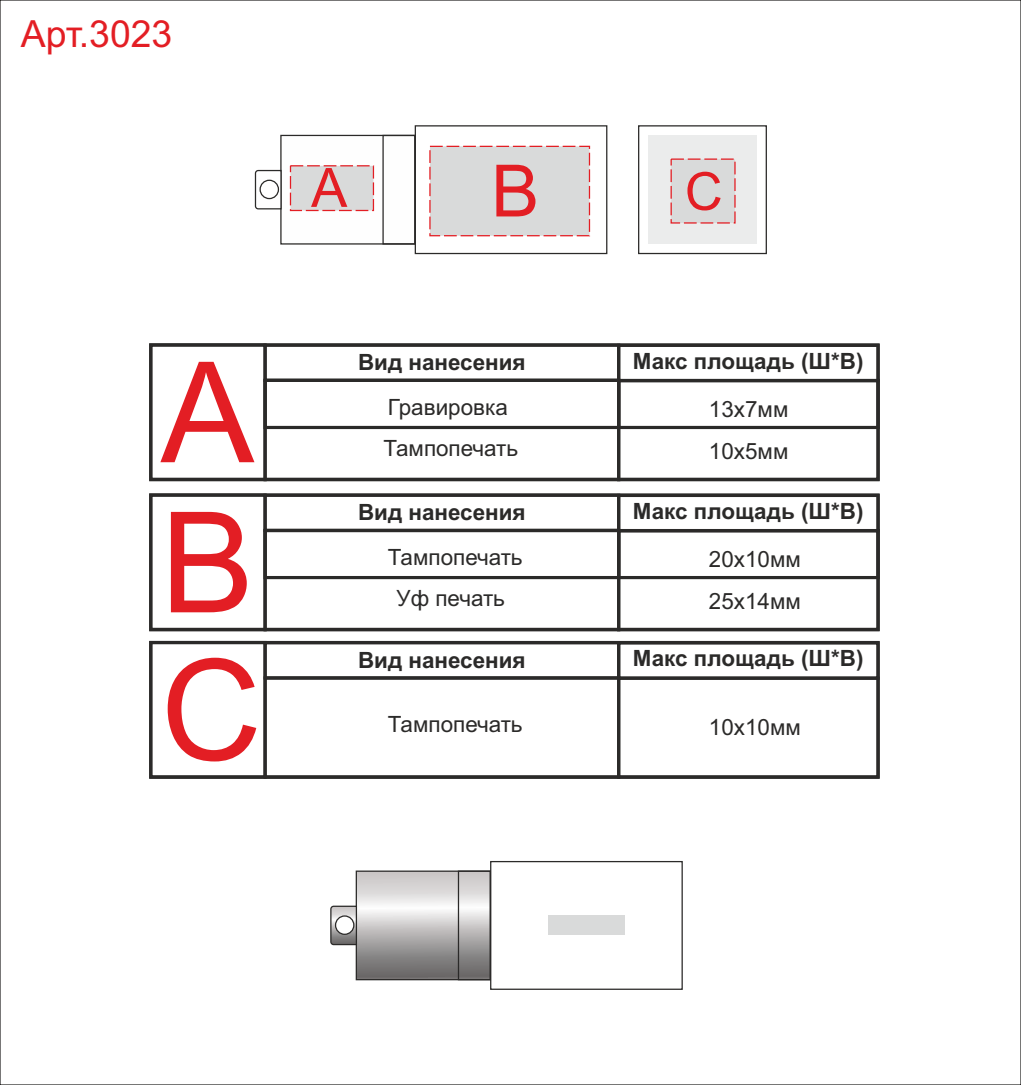
<style>
.page{position:relative;width:1021px;height:1085px;background:#fff}
.page>*{position:absolute;margin:0;border:0;box-sizing:border-box;transform-origin:0 0}
.t1{font:140.17px "Arial";color:#e31e24}
.t2{font:72.23px "Arial";color:#e31e24}
.t3{font:54.23px "Arial";color:#e31e24}
.t4{font:52.43px "Arial";color:#e31e24}
.t5{font:37.35px "Arial";color:#e31e24}
.t6{font:700 22.5px "Arial";color:#2b2a29}
.t7{font:22.5px "Arial";color:#2b2a29}
</style>
<div class="page">
<div style="left:263px;top:343px;width:357px;height:39px;border:3px solid #2b2a29"></div>
<div style="left:263px;top:493px;width:357px;height:39px;border:3px solid #2b2a29"></div>
<div style="left:263px;top:641px;width:357px;height:38px;border:3px solid #2b2a29"></div>
<div style="left:263px;top:379px;width:357px;height:102px;border:3px solid #2b2a29"></div>
<div style="left:263px;top:529px;width:357px;height:102px;border:3px solid #2b2a29"></div>
<div style="left:263px;top:676px;width:357px;height:102px;border:3px solid #2b2a29"></div>
<div style="left:263px;top:379px;width:357px;height:50px;border:3px solid #2b2a29"></div>
<div style="left:263px;top:529px;width:357px;height:50px;border:3px solid #2b2a29"></div>
<div style="left:617px;top:344px;width:262px;height:38px;border:3px solid #2b2a29"></div>
<div style="left:617px;top:494px;width:262px;height:38px;border:3px solid #2b2a29"></div>
<div style="left:617px;top:641px;width:262px;height:38px;border:3px solid #2b2a29"></div>
<div style="left:617px;top:379px;width:262px;height:102px;border:3px solid #2b2a29"></div>
<div style="left:617px;top:529px;width:262px;height:102px;border:3px solid #2b2a29"></div>
<div style="left:617px;top:676px;width:262px;height:102px;border:3px solid #2b2a29"></div>
<div style="left:617px;top:379px;width:262px;height:50px;border:3px solid #2b2a29"></div>
<div style="left:617px;top:529px;width:262px;height:50px;border:3px solid #2b2a29"></div>
<div style="left:149px;top:641px;width:118px;height:137px;border:3px solid #2b2a29"></div>
<svg style="left:358px;top:872px;width:131px;height:106px;background:#bab8b8"></svg>
<div style="left:356px;top:870px;width:135px;height:110px;border:1px solid #2b2a29"></div>
<div style="left:458px;top:870px;width:33px;height:110px;border:1px solid #2b2a29"></div>
<div style="left:414px;top:125px;width:193px;height:129px;border:1px solid #2b2a29"></div>
<div style="left:490px;top:860px;width:192px;height:129px;border:1px solid #2b2a29"></div>
<div style="left:638px;top:125px;width:129px;height:129px;border:1px solid #2b2a29"></div>
<div style="left:648px;top:135px;width:108px;height:109px;background:#ebecec"></div>
<div style="left:548px;top:915px;width:76px;height:19px;background:#d9dada"></div>
<svg style="left:330px;top:904px;width:28px;height:41px"></svg>
<div style="left:429px;top:145px;width:161px;height:92px;background:#d9dada"></div>
<svg style="left:670px;top:158px;width:66px;height:66px;background:#dacfd0"></svg>
<svg style="left:254px;top:134px;width:162px;height:111px"></svg>
<div style="left:149px;top:343px;width:118px;height:138px;border:3px solid #2b2a29"></div>
<div style="left:149px;top:493px;width:118px;height:138px;border:3px solid #2b2a29"></div>
<h3 class="t5" style="left:21px;top:20px;width:153px">Арт.3023</h3>
<h3 class="t3" style="left:311px;top:167px;width:38px">A</h3>
<h2 class="t2" style="left:491px;top:164px;width:50px">В</h2>
<h1 class="t1" style="left:161px;top:360px;width:95px">A</h1>
<h1 class="t1" style="left:161px;top:510px;width:95px">В</h1>
<h1 class="t1" style="left:161px;top:657px;width:103px">С</h1>
<p class="t6" style="left:358px;top:353px;width:169px">Вид нанесения</p>
<p class="t7" style="left:388px;top:398px;width:121px">Гравировка</p>
<p class="t7" style="left:383px;top:440px;width:136px">Тампопечать</p>
<p class="t6" style="left:358px;top:503px;width:169px">Вид нанесения</p>
<p class="t7" style="left:388px;top:548px;width:136px">Тампопечать</p>
<p class="t7" style="left:396px;top:590px;width:110px">Уф печать</p>
<p class="t6" style="left:358px;top:651px;width:169px">Вид нанесения</p>
<p class="t7" style="left:388px;top:716px;width:136px">Тампопечать</p>
<h3 class="t4" style="left:684px;top:172px;width:39px">С</h3>
<p class="t6" style="left:633px;top:352px;width:232px">Макс площадь (Ш*В)</p>
<p class="t7" style="left:709px;top:400px;width:81px">13х7мм</p>
<p class="t7" style="left:709px;top:442px;width:81px">10х5мм</p>
<p class="t6" style="left:633px;top:502px;width:232px">Макс площадь (Ш*В)</p>
<p class="t7" style="left:709px;top:550px;width:93px">20х10мм</p>
<p class="t7" style="left:709px;top:592px;width:93px">25х14мм</p>
<p class="t6" style="left:633px;top:650px;width:232px">Макс площадь (Ш*В)</p>
<p class="t7" style="left:709px;top:718px;width:93px">10х10мм</p>
</div>
